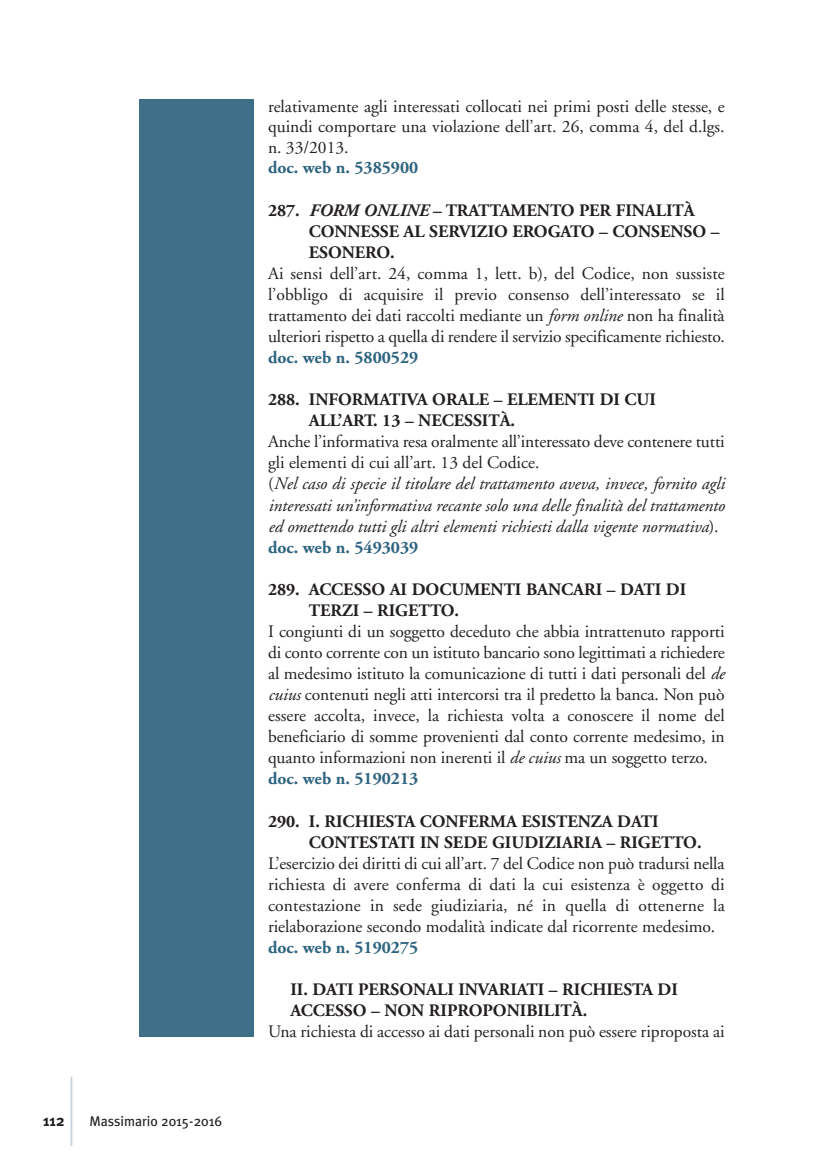
<style>
.page{position:relative;width:819px;height:1166px;background:#fff}
.page>*{position:absolute;margin:0;border:0;box-sizing:border-box;transform-origin:0 0}
.t1{font:17.5px/21px "Adobe Garamond";letter-spacing:-.005em;color:#231f20;text-align:justify}
.t2{font:700 17.5px/21px "Adobe Garamond";color:#231f20}
.t3{font:italic 17.5px/21px "Adobe Garamond";color:#231f20}
.t4{font:700 17.5px "Adobe Garamond";color:#2d637f}
.t5{font:700 15.75px "Meta Plus";color:#231f20}
.t6{font:14px "Meta Plus";color:#231f20}
.s1{font-style:italic}
.s2{font-style:normal}
.s3{font-weight:700;font-style:normal;color:#2d637f}
.s4{font-weight:700;color:#2d637f}
</style>
<div class="page">
<div style="left:139px;top:99px;width:114px;height:938px;background:#3f6e89"></div>
<hr style="left:71px;top:1076px;width:1px;height:70px;background:#c7d1db">
<p class="t5" style="left:43px;top:1112px;width:23px">112</p>
<p class="t6" style="left:89px;top:1114px;width:134px">Massimario 2015-2016</p>
<p class="t1" style="left:268px;top:98px;width:458px;line-height:20.5px">relativamente agli interessati collocati nei primi posti delle stesse, e quindi comportare una violazione dell’art. 26, comma 4, del d.lgs. n. 33/2013.</p>
<p class="t4" style="left:268px;top:161px;width:152px">doc. web n. 5385900</p>
<p class="t2" style="left:309px;top:201px;width:412px;text-indent:-41px">287. <span class="s1">FORM ONLINE</span> – TRATTAMENTO PER FINALITÀ<br>CONNESSE AL SERVIZIO EROGATO – CONSENSO –<br>ESONERO.</p>
<p class="t1" style="left:268px;top:264px;width:458px">Ai sensi dell’art. 24, comma 1, lett. b), del Codice, non sussiste l’obbligo di acquisire il previo consenso dell’interessato se il trattamento dei dati raccolti mediante un <span class="s1">form online</span> non ha finalità ulteriori rispetto a quella di rendere il servizio specificamente richiesto.</p>
<p class="t4" style="left:268px;top:350px;width:152px">doc. web n. 5800529</p>
<p class="t2" style="left:309px;top:391px;width:349px;text-indent:-41px">288. INFORMATIVA ORALE – ELEMENTI DI CUI<br>ALL’ART. 13 – NECESSITÀ.</p>
<p class="t3" style="left:268px;top:433px;width:458px"><span class="s2">Anche l’informativa resa oralmente all’interessato deve contenere tutti gli elementi di cui all’art. 13 del Codice.<br>(</span>Nel caso di specie il titolare del trattamento aveva, invece, fornito agli interessati un’informativa recante solo una delle finalità del trattamento ed omettendo tutti gli altri elementi richiesti dalla vigente normativa<span class="s2">). </span><span class="s3">doc. web n. 5493039</span></p>
<p class="t2" style="left:309px;top:580px;width:379px;text-indent:-41px">289. ACCESSO AI DOCUMENTI BANCARI – DATI DI<br>TERZI – RIGETTO.</p>
<p class="t1" style="left:268px;top:622px;width:458px;text-align:left">I congiunti di un soggetto deceduto che abbia intrattenuto rapporti di conto corrente con un istituto bancario sono legittimati a richiedere al medesimo istituto la comunicazione di tutti i dati personali del <span class="s1">de cuius</span> contenuti negli atti intercorsi tra il predetto la banca. Non può essere accolta, invece, la richiesta volta a conoscere il nome del beneficiario di somme provenienti dal conto corrente medesimo, in quanto informazioni non inerenti il <span class="s1">de cuius</span> ma un soggetto terzo. <span class="s4">doc. web n. 5190213</span></p>
<p class="t2" style="left:309px;top:812px;width:394px;text-indent:-41px">290. I. RICHIESTA CONFERMA ESISTENZA DATI<br>CONTESTATI IN SEDE GIUDIZIARIA – RIGETTO.</p>
<p class="t1" style="left:268px;top:854px;width:458px">L’esercizio dei diritti di cui all’art. 7 del Codice non può tradursi nella richiesta di avere conferma di dati la cui esistenza è oggetto di contestazione in sede giudiziaria, né in quella di ottenerne la rielaborazione secondo modalità indicate dal ricorrente medesimo.</p>
<p class="t4" style="left:268px;top:940px;width:152px">doc. web n. 5190275</p>
<p class="t2" style="left:290px;top:980px;width:389px">II. DATI PERSONALI INVARIATI – RICHIESTA DI<br>ACCESSO – NON RIPROPONIBILITÀ.</p>
<p class="t1" style="left:268px;top:1023px;width:458px">Una richiesta di accesso ai dati personali non può essere riproposta ai</p>
</div>
